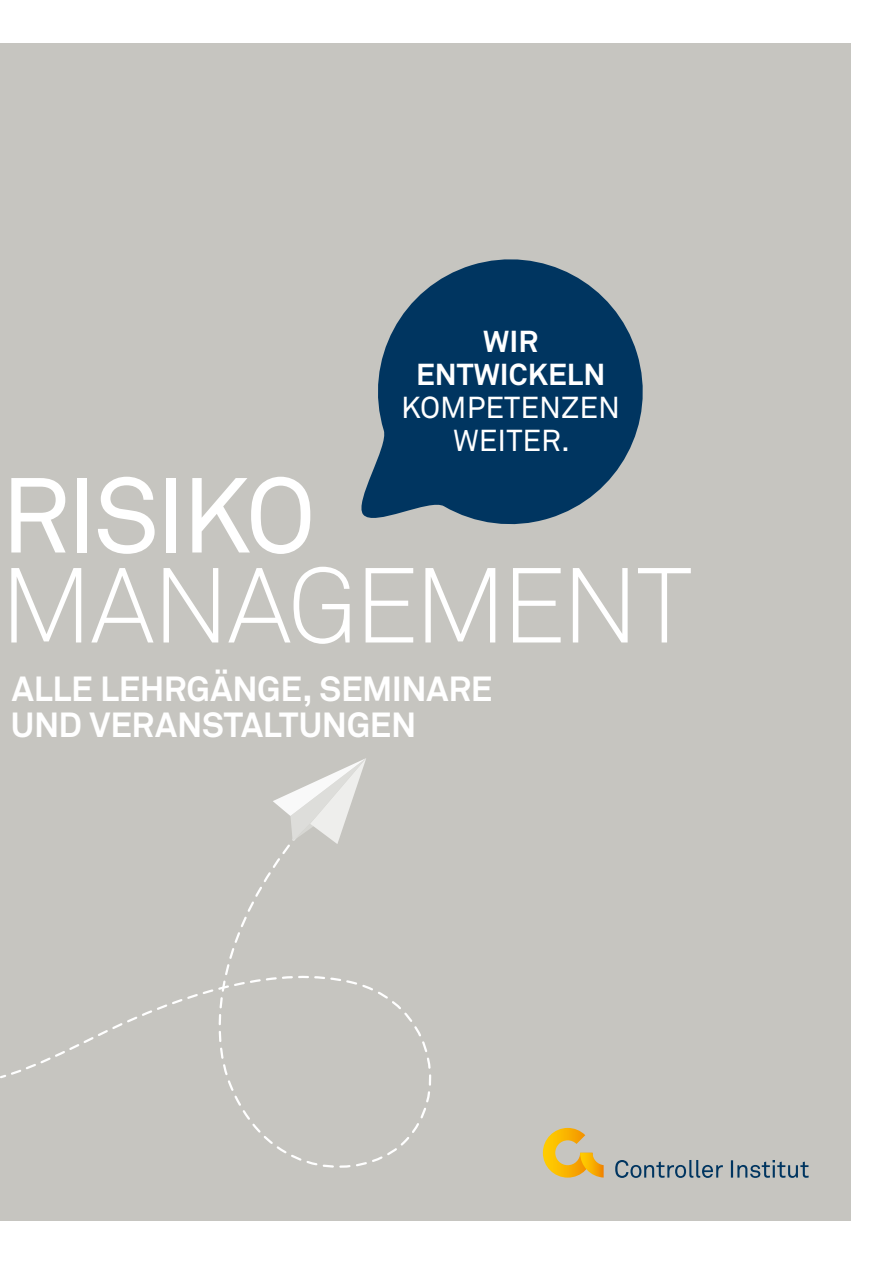
<style>
.page{position:relative;width:893px;height:1263px;background:#fff}
.page>*{position:absolute;margin:0;border:0;box-sizing:border-box;transform-origin:0 0}
.t1{font:105px "Akkurat Light Pro";letter-spacing:-.04em;color:#fff}
.t2{font:105px "Akkurat Pro";letter-spacing:-.04em;color:#fff}
.t3{font:700 34.5px/36px "Akkurat Pro";letter-spacing:-.01em;color:#fff}
.t4{font:30px/33px "Akkurat Pro";color:#fff;text-align:center}
.t5{font:700 30px/33px "Akkurat Pro";color:#fff;text-align:center}
</style>
<div class="page">
<div style="left:0;top:43px;width:850px;height:1177px;background:#c6c5c0"></div>
<svg style="left:615px;top:1160px;width:194px;height:18px"></svg>
<svg style="left:543px;top:1128px;width:61px;height:49px"></svg>
<svg style="left:361px;top:259px;width:282px;height:266px;fill:#003560"></svg>
<svg style="left:107px;top:758px;width:325px;height:410px"></svg>
<p class="t5" style="left:416px;top:326px;width:191px">WIR<br>ENTWICKELN</p>
<p class="t4" style="left:401px;top:392px;width:221px">KOMPETENZEN<br>WEITER.</p>
<h1 class="t2" style="left:1px;top:455px;width:317px">RISIKO</h1>
<h1 class="t1" style="left:0;top:543px;width:694px">MANAGEMENT</h1>
<p class="t3" style="left:11px;top:672px;width:483px">ALLE LEHRGÄNGE, SEMINARE<br>UND VERANSTALTUNGEN</p>
</div>
